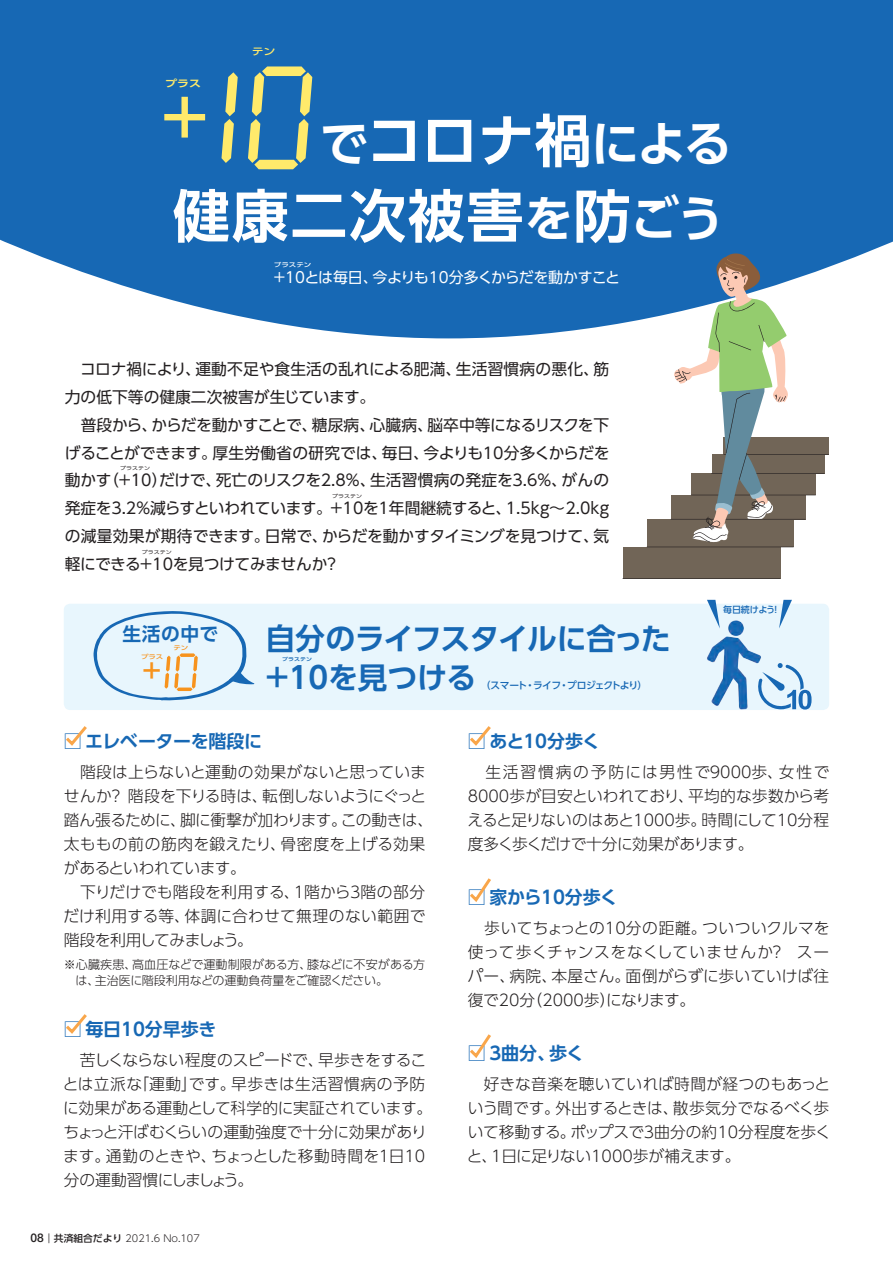
<style>
.page{position:relative;width:893px;height:1263px;background:#fff}
.page>*{position:absolute;margin:0;border:0;box-sizing:border-box;transform-origin:0 0}
.t1{font:700 60px "UD Shin Go Pr 6 N De";color:#ffea6b}
.t2{font:700 57px "UD Shin Go Pr 6 N De";letter-spacing:.03em;color:#fff}
.t3{font:700 48.45px "UD Shin Go Pr 6 N De";color:#fff}
.t4{font:700 30px/39px "UD Shin Go Pr 6 N De";letter-spacing:-.02em;color:#1768b4}
.t5{font:700 24px "UD Shin Go Pr 6 N De";color:#f7931d}
.t6{font:700 18.75px "UD Shin Go Pr 6 N De";letter-spacing:.03em;color:#1768b4}
.t7{font:700 18px "UD Shin Go Pr 6 N De";letter-spacing:-.01em;color:#1768b4}
.t8{font:300 15.75px/24px "UD Shin Go Pr 6 N";color:#231f20;text-align:justify}
.t9{font:15.75px/27.8px "UD Shin Go Pr 6 N";letter-spacing:-.01em;color:#231f20}
.t10{font:15px "UD Shin Go Pr 6 N";letter-spacing:-.03em;color:#fff}
.t11{font:300 12px/16.5px "UD Shin Go Pr 6 N";color:#231f20}
.t12{font:300 9.75px "UD Shin Go Pr 6 N";color:#231f20}
.t13{font:500 9.75px "UD Shin Go Pr 6 N";letter-spacing:-.08em;color:#1768b4}
.t14{font:700 9.6px "UD Shin Go Pr 6 N De";color:#ffea6b;scale:1.25 1}
.t15{font:500 9.6px "UD Shin Go Pr 6 N";color:#ffea6b;scale:1.25 1}
.t16{font:500 9px "UD Shin Go Pr 6 N";letter-spacing:-.01em;color:#1768b4}
.t17{font:500 6px "Shin Go Pr 6 N";color:#fff;scale:1.25 1}
.t18{font:500 6px "UD Shin Go Pr 6 N";color:#f7931d;scale:1.25 1}
.t19{font:4.8px "UD Shin Go Pr 6 N";color:#231f20;scale:1.25 1}
.t20{font:700 4.8px "UD Shin Go Pr 6 N De";color:#1768b4;scale:1.25 1}
.s1{font-size:57px}
.s2{font-size:48.45px}
.s3{font-family:"Helvetica Neue LT Std";font-weight:500;font-size:12px}
.s4{font-weight:400}
.s5{font-weight:500}
</style>
<div class="page">
<svg style="left:0;top:0;width:893px;height:338px;background:#2873b9"></svg>
<svg style="left:221px;top:72px;width:17px;height:91px;background:#86a690"></svg>
<svg style="left:248px;top:66px;width:64px;height:103px;background:#65939b"></svg>
<svg style="left:66px;top:726px;width:21px;height:20px"></svg>
<svg style="left:470px;top:726px;width:21px;height:20px"></svg>
<div style="left:64px;top:604px;width:765px;height:106px;background:#e8f6fd;border-radius:6px"></div>
<svg style="left:93px;top:611px;width:162px;height:90px"></svg>
<svg style="left:779px;top:600px;width:13px;height:28px"></svg>
<svg style="left:766px;top:663px;width:45px;height:46px"></svg>
<img style="left:707px;top:599px;width:59px;height:111px">
<svg style="left:66px;top:1014px;width:21px;height:20px"></svg>
<svg style="left:470px;top:878px;width:21px;height:24px"></svg>
<svg style="left:470px;top:1034px;width:21px;height:24px"></svg>
<div style="left:623px;top:547px;width:157px;height:31px;background:#716557"></div>
<svg style="left:647px;top:252px;width:182px;height:296px"></svg>
<p class="t14" style="left:165px;top:75px;width:30px">プラス</p>
<p class="t15" style="left:252px;top:43px;width:20px">テン</p>
<h1 class="t1" style="left:155px;top:70px;width:61px">＋</h1>
<h3 class="t3" style="left:320px;top:104px;width:414px">で<span class="s1">コロナ禍</span>による</h3>
<h2 class="t2" style="left:173px;top:169px;width:553px">健康二次被害<span class="s2">を</span>防<span class="s2">ごう</span></h2>
<p class="t17" style="left:274px;top:260px;width:31px">プラステン</p>
<p class="t10" style="left:274px;top:265px;width:348px">+10とは毎日、今よりも10分多くからだを動かすこと</p>
<p class="t9" style="left:65px;top:355px;width:546px">　コロナ禍により、運動不足や食生活の乱れによる肥満、生活習慣病の悪化、筋力の低下等の健康二次被害が生じています。<br>　普段から、からだを動かすことで、糖尿病、心臓病、脳卒中等になるリスクを下げることができます。厚生労働省の研究では、毎日、今よりも10分多くからだを動かす（+10）だけで、死亡のリスクを2.8％、生活習慣病の発症を3.6％、がんの</p>
<p class="t19" style="left:120px;top:464px;width:25px">プラステン</p>
<p class="t9" style="left:65px;top:494px;width:546px">発症を3.2％減らすといわれています。+10を1年間継続すると、1.5kg～2.0kg</p>
<p class="t19" style="left:332px;top:492px;width:25px">プラステン</p>
<p class="t9" style="left:65px;top:521px;width:546px">の減量効果が期待できます。日常で、からだを動かすタイミングを見つけて、気軽にできる+10を見つけてみませんか？</p>
<p class="t19" style="left:142px;top:548px;width:25px">プラステン</p>
<p class="t6" style="left:123px;top:618px;width:97px">生活の中で</p>
<h3 class="t5" style="left:140px;top:651px;width:25px">＋</h3>
<p class="t18" style="left:174px;top:643px;width:13px">テン</p>
<p class="t18" style="left:141px;top:652px;width:19px">プラス</p>
<h3 class="t4" style="left:266px;top:619px;width:407px">自分のライフスタイルに合った+10を見つける</h3>
<p class="t20" style="left:282px;top:655px;width:25px">プラステン</p>
<p class="t13" style="left:481px;top:678px;width:168px">（スマート・ライフ・プロジェクトより）</p>
<p class="t7" style="left:64px;top:727px;width:200px">□ エレベーターを階段に</p>
<p class="t7" style="left:468px;top:727px;width:134px">□ あと10分歩く</p>
<p class="t16" style="left:723px;top:602px;width:55px">毎日続けよう!</p>
<p class="t8" style="left:63px;top:759px;width:371px;text-align:left">　階段は上らないと運動の効果がないと思っていませんか？ 階段を下りる時は、転倒しないようにぐっと踏ん張るために、脚に衝撃が加わります。この動きは、太ももの前の筋肉を鍛えたり、骨密度を上げる効果があるといわれています。<br>　下りだけでも階段を利用する、1階から3階の部分だけ利用する等、体調に合わせて無理のない範囲で階段を利用してみましょう。</p>
<p class="t11" style="left:76px;top:955px;width:351px;text-indent:-12px">※心臓疾患、高血圧などで運動制限がある方、膝などに不安がある方は、主治医に階段利用などの運動負荷量をご確認ください。</p>
<p class="t7" style="left:64px;top:1015px;width:154px">□ 毎日10分早歩き</p>
<p class="t8" style="left:63px;top:1047px;width:371px;text-align:left">　苦しくならない程度のスピードで、早歩きをすることは立派な「運動」です。早歩きは生活習慣病の予防に効果がある運動として科学的に実証されています。ちょっと汗ばむくらいの運動強度で十分に効果があります。通勤のときや、ちょっとした移動時間を1日10分の運動習慣にしましょう。 　</p>
<p class="t12" style="left:31px;top:1230px;width:171px"><span class="s3">08</span><span class="s4">｜</span><span class="s5">共済組合だより</span> 2021.6 No.107</p>
<p class="t8" style="left:467px;top:759px;width:364px">　生活習慣病の予防には男性で9000歩、女性で8000歩が目安といわれており、平均的な歩数から考えると足りないのはあと1000歩。時間にして10分程度多く歩くだけで十分に効果があります。</p>
<p class="t7" style="left:468px;top:883px;width:151px">□ 家から10分歩く</p>
<p class="t8" style="left:468px;top:915px;width:364px">　歩いてちょっとの10分の距離。ついついクルマを使って歩くチャンスをなくしていませんか？ スーパー、病院、本屋さん。面倒がらずに歩いていけば往復で20分（2000歩）になります。</p>
<p class="t7" style="left:468px;top:1039px;width:118px">□ 3曲分、歩く</p>
<p class="t8" style="left:467px;top:1071px;width:365px">　好きな音楽を聴いていれば時間が経つのもあっという間です。外出するときは、散歩気分でなるべく歩いて移動する。ポップスで3曲分の約10分程度を歩くと、1日に足りない1000歩が補えます。</p>
</div>
